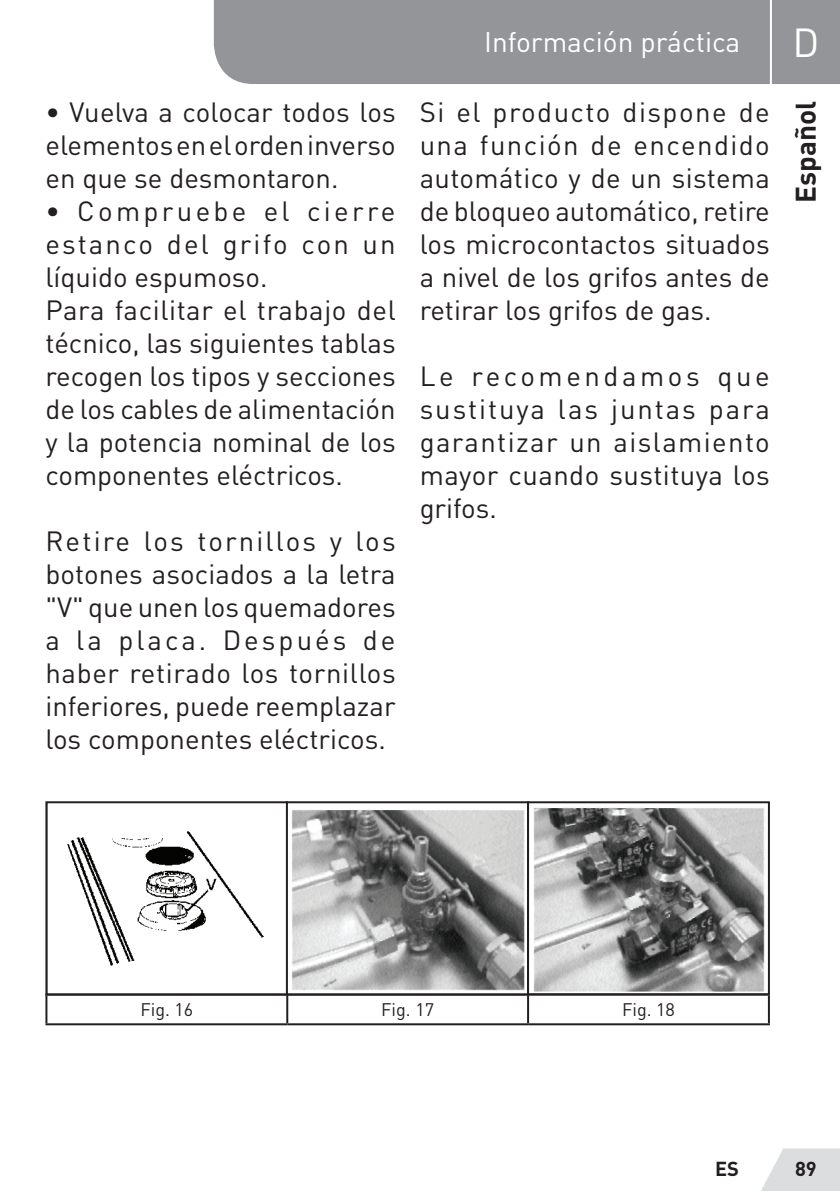
<style>
.page{position:relative;width:840px;height:1191px;background:#fff}
.page>*{position:absolute;margin:0;border:0;box-sizing:border-box;transform-origin:0 0}
.t1{font:40px "DIN Pro";color:#fff}
.t2{font:28px "DIN Pro";color:#fff}
.t3{font:700 28px "DIN Pro";color:#231f20}
.t4{font:27.6px/33px "DIN Pro";color:#231f20;text-align:justify}
.t5{font:700 20px "DIN Pro";color:#231f20}
.t6{font:18px "DIN Pro";color:#231f20}
</style>
<div class="page">
<svg style="left:761px;top:1148px;width:78px;height:43px;background:#e1e2e3"></svg>
<div style="left:214px;top:0;width:625px;height:84px;background:#939598"></div>
<hr style="left:769px;top:0;width:2px;height:94px;background:#fff">
<img style="left:67px;top:804px;width:698px;height:188px">
<div style="left:45px;top:801px;width:243px;height:194px;border:2px solid #231f20"></div>
<div style="left:286px;top:801px;width:242px;height:194px;border:2px solid #231f20"></div>
<div style="left:526px;top:801px;width:243px;height:194px;border:2px solid #231f20"></div>
<hr style="left:45px;top:993px;width:242px;height:2px;background:#231f20">
<hr style="left:45px;top:995px;width:2px;height:28px;background:#231f20">
<hr style="left:287px;top:993px;width:241px;height:2px;background:#231f20">
<hr style="left:286px;top:995px;width:2px;height:28px;background:#231f20">
<hr style="left:528px;top:993px;width:241px;height:2px;background:#231f20">
<hr style="left:527px;top:995px;width:2px;height:28px;background:#231f20">
<hr style="left:767px;top:995px;width:2px;height:28px;background:#231f20">
<hr style="left:45px;top:1023px;width:242px;height:2px;background:#231f20">
<hr style="left:287px;top:1023px;width:241px;height:2px;background:#231f20">
<hr style="left:528px;top:1023px;width:241px;height:2px;background:#231f20">
<p class="t4" style="left:45px;top:94px;width:352px">• Vuelva a colocar todos los elementos en el orden inverso en que se desmontaron.</p>
<p class="t4" style="left:45px;top:193px;width:352px;text-align:left">• Compruebe el cierre estanco del grifo con un líquido espumoso.<br>Para facilitar el trabajo del técnico, las siguientes tablas recogen los tipos y secciones de los cables de alimentación y la potencia nominal de los componentes eléctricos.</p>
<p class="t4" style="left:45px;top:523px;width:352px">Retire los tornillos y los botones asociados a la letra "V" que unen los quemadores a la placa. Después de haber retirado los tornillos inferiores, puede reemplazar los componentes eléctricos.</p>
<p class="t2" style="left:484px;top:23px;width:257px">Información práctica</p>
<p class="t4" style="left:419px;top:94px;width:351px">Si el producto dispone de una función de encendido automático y de un sistema de bloqueo automático, retire los microcontactos situados a nivel de los grifos antes de retirar los grifos de gas.</p>
<p class="t4" style="left:419px;top:358px;width:351px">Le recomendamos que sustituya las juntas para garantizar un aislamiento mayor cuando sustituya los grifos.</p>
<h1 class="t1" style="left:792px;top:15px;width:28px">D</h1>
<p class="t3" style="left:786px;top:203px;width:103px;rotate:-90deg">Español</p>
<p class="t6" style="left:140px;top:997px;width:54px">Fig. 16</p>
<p class="t6" style="left:381px;top:997px;width:54px">Fig. 17</p>
<p class="t6" style="left:621px;top:997px;width:54px">Fig. 18</p>
<p class="t5" style="left:714px;top:1155px;width:25px">ES</p>
<p class="t5" style="left:794px;top:1155px;width:23px">89</p>
</div>
